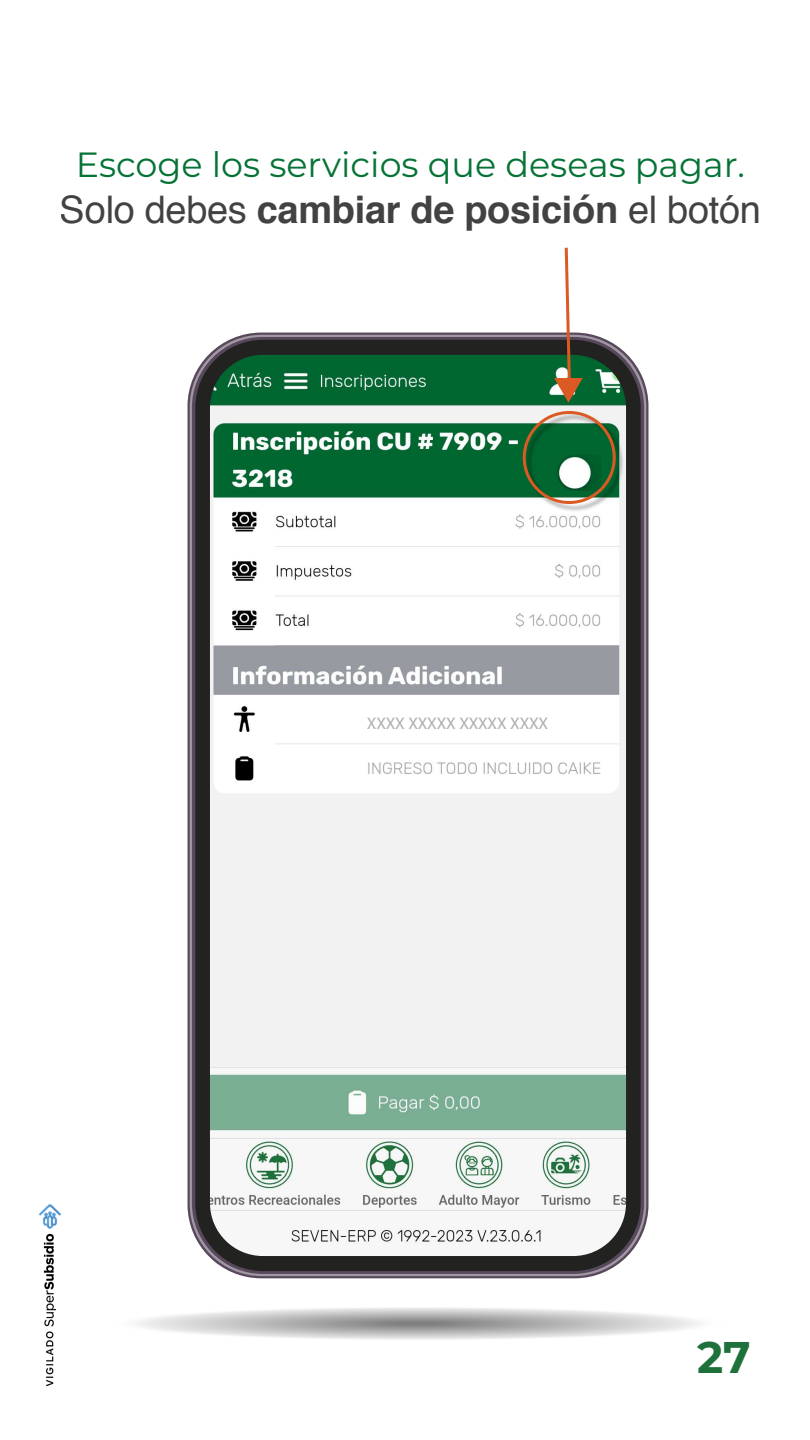
<style>
.page{position:relative;width:810px;height:1440px;background:#fff}
.page>*{position:absolute;margin:0;border:0;box-sizing:border-box;transform-origin:0 0}
.t1{font:700 44.25px "Montserrat";color:#1f713c}
.t2{font:700 38.03px "Helvetica";letter-spacing:-.01em;color:#424243}
.t3{font:35.03px "Montserrat";color:#047335}
.t4{font:16.95px "Myriad Pro";letter-spacing:-.015em;color:#aeaeae}
.s1{font-weight:400}
</style>
<div class="page">
<div style="left:114px;top:1306px;width:608px;height:35px;background:#fafafa;border-radius:50%"></div>
<div style="left:115px;top:1307px;width:606px;height:34px;background:#fafafa;border-radius:50%"></div>
<div style="left:131px;top:1307px;width:574px;height:33px;background:#f3f3f3;border-radius:50%"></div>
<div style="left:134px;top:1308px;width:568px;height:32px;background:#f2f2f2;border-radius:50%"></div>
<div style="left:148px;top:1308px;width:540px;height:31px;background:#ebebeb;border-radius:50%"></div>
<div style="left:151px;top:1309px;width:534px;height:30px;background:#eaeaea;border-radius:50%"></div>
<div style="left:167px;top:1309px;width:502px;height:29px;background:#e3e3e3;border-radius:50%"></div>
<div style="left:169px;top:1310px;width:499px;height:28px;background:#e3e3e3;border-radius:50%"></div>
<div style="left:185px;top:1310px;width:466px;height:27px;background:#dcdcdc;border-radius:50%"></div>
<div style="left:187px;top:1311px;width:462px;height:26px;background:#dbdbdb;border-radius:50%"></div>
<div style="left:202px;top:1311px;width:432px;height:25px;background:#d4d4d4;border-radius:50%"></div>
<div style="left:205px;top:1312px;width:426px;height:24px;background:#d3d3d3;border-radius:50%"></div>
<div style="left:221px;top:1312px;width:394px;height:23px;background:#ccc;border-radius:50%"></div>
<div style="left:222px;top:1313px;width:392px;height:22px;background:#ccc;border-radius:50%"></div>
<div style="left:238px;top:1313px;width:360px;height:21px;background:#c5c5c5;border-radius:50%"></div>
<div style="left:241px;top:1314px;width:354px;height:20px;background:#c4c4c4;border-radius:50%"></div>
<div style="left:255px;top:1314px;width:326px;height:19px;background:#bdbdbd;border-radius:50%"></div>
<div style="left:258px;top:1315px;width:320px;height:18px;background:#bcbcbc;border-radius:50%"></div>
<div style="left:274px;top:1315px;width:288px;height:17px;background:#b5b5b5;border-radius:50%"></div>
<div style="left:275px;top:1316px;width:286px;height:16px;background:#b5b5b5;border-radius:50%"></div>
<div style="left:291px;top:1316px;width:254px;height:15px;background:#aeaeae;border-radius:50%"></div>
<div style="left:294px;top:1317px;width:248px;height:14px;background:#adadad;border-radius:50%"></div>
<div style="left:309px;top:1317px;width:218px;height:13px;background:#a6a6a6;border-radius:50%"></div>
<div style="left:328px;top:1318px;width:180px;height:11px;background:#9e9e9e;border-radius:50%"></div>
<div style="left:329px;top:1319px;width:178px;height:10px;background:#9e9e9e;border-radius:50%"></div>
<div style="left:337px;top:1319px;width:162px;height:9px;background:#9a9a9a;border-radius:50%"></div>
<div style="left:346px;top:1320px;width:144px;height:8px;background:#969696;border-radius:50%"></div>
<div style="left:349px;top:1320px;width:138px;height:7px;background:#959595;border-radius:50%"></div>
<div style="left:358px;top:1320px;width:120px;height:7px;background:#919191;border-radius:50%"></div>
<div style="left:368px;top:1321px;width:100px;height:5px;background:#8d8d8d;border-radius:50%"></div>
<div style="left:376px;top:1321px;width:84px;height:5px;background:#898989;border-radius:50%"></div>
<hr style="left:385px;top:1322px;width:66px;height:3px;background:#858585;border-radius:50%">
<hr style="left:394px;top:1322px;width:48px;height:3px;background:#818181;border-radius:50%">
<svg style="left:190px;top:335px;width:456px;height:941px"></svg>
<div style="left:195px;top:340px;width:446px;height:931px;background:#222221;border-radius:68px"></div>
<img style="left:210px;top:355px;width:416px;height:901px">
<img style="left:39px;top:1205px;width:22px;height:182px">
<img style="left:524px;top:412px;width:102px;height:102px">
<div style="left:523px;top:411px;width:93px;height:93px;border:3px solid #db5a24;border-radius:50%"></div>
<svg style="left:554px;top:247px;width:29px;height:156px"></svg>
<div style="left:340px;top:708px;width:270px;height:30px;background:#fff"></div>
<p class="t3" style="left:76px;top:141px;width:671px">Escoge los servicios que deseas pagar.</p>
<p class="t2" style="left:60px;top:179px;width:703px"><span class="s1">Solo debes</span> cambiar de posición <span class="s1">el botón</span></p>
<p class="t4" style="left:367px;top:713px;width:183px">XXXX XXXXX XXXXX XXXX</p>
<p class="t1" style="left:697px;top:1325px;width:55px">27</p>
</div>
